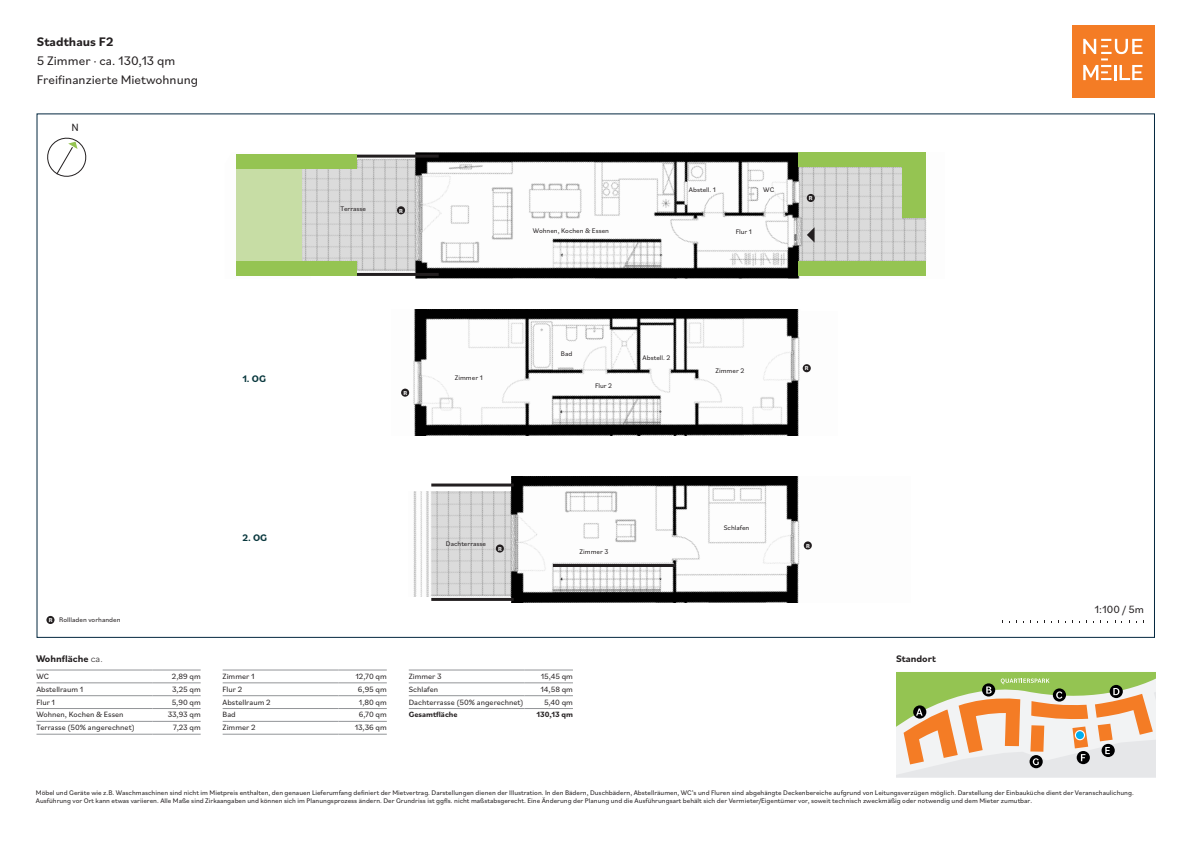
<style>
.page{position:relative;width:1191px;height:842px;background:#fff}
.page>*{position:absolute;margin:0;border:0;box-sizing:border-box;transform-origin:0 0}
.t1{font:13px/19px "Bilo";color:#231f20}
.t2{font:700 13px "Bilo";color:#231f20}
.t3{font:11px "Bilo";color:#231f20}
.t4{font:700 10px "Bilo";color:#231f20}
.t5{font:700 10px "Bilo";color:#08373d}
.t6{font:8px "Bilo";color:#231f20}
.t7{font:700 8px "Bilo";color:#231f20}
.t8{font:7px/8.4px "Bilo";color:#231f20}
.t9{font:700 6px "Bilo";color:#fff}
.s1{font-weight:700;font-size:6px;color:#fff}
.s2{font-weight:300}
</style>
<div class="page">
<div style="left:1071px;top:25px;width:83px;height:72px;background:#f47c25"></div>
<svg style="left:1083px;top:39px;width:60px;height:41px"></svg>
<div style="left:1113px;top:56px;width:37px;height:7px;background:#f47c25"></div>
<img style="left:302px;top:152px;width:625px;height:127px">
<img style="left:401px;top:310px;width:410px;height:126px">
<img style="left:413px;top:477px;width:399px;height:125px">
<div style="left:407px;top:464px;width:103px;height:27px;background:#fff"></div>
<div style="left:312px;top:273px;width:103px;height:27px;background:#fff"></div>
<div style="left:312px;top:132px;width:103px;height:26px;background:#fff"></div>
<div style="left:408px;top:597px;width:103px;height:27px;background:#fff"></div>
<svg style="left:896px;top:672px;width:259px;height:106px"></svg>
<hr style="left:36px;top:670px;width:116px;height:1px;background:#939598">
<hr style="left:152px;top:670px;width:49px;height:1px;background:#939598">
<hr style="left:36px;top:683px;width:116px;height:1px;background:#939598">
<hr style="left:152px;top:683px;width:49px;height:1px;background:#939598">
<hr style="left:36px;top:695px;width:116px;height:1px;background:#939598">
<hr style="left:152px;top:695px;width:49px;height:1px;background:#939598">
<hr style="left:36px;top:708px;width:116px;height:1px;background:#939598">
<hr style="left:152px;top:708px;width:49px;height:1px;background:#939598">
<hr style="left:36px;top:721px;width:116px;height:1px;background:#939598">
<hr style="left:152px;top:721px;width:49px;height:1px;background:#939598">
<hr style="left:36px;top:734px;width:116px;height:1px;background:#939598">
<hr style="left:152px;top:734px;width:49px;height:1px;background:#939598">
<hr style="left:223px;top:670px;width:115px;height:1px;background:#939598">
<hr style="left:338px;top:670px;width:49px;height:1px;background:#939598">
<hr style="left:223px;top:683px;width:115px;height:1px;background:#939598">
<hr style="left:338px;top:683px;width:49px;height:1px;background:#939598">
<hr style="left:223px;top:695px;width:115px;height:1px;background:#939598">
<hr style="left:338px;top:695px;width:49px;height:1px;background:#939598">
<hr style="left:223px;top:708px;width:115px;height:1px;background:#939598">
<hr style="left:338px;top:708px;width:49px;height:1px;background:#939598">
<hr style="left:223px;top:721px;width:115px;height:1px;background:#939598">
<hr style="left:338px;top:721px;width:49px;height:1px;background:#939598">
<hr style="left:223px;top:734px;width:115px;height:1px;background:#939598">
<hr style="left:338px;top:734px;width:49px;height:1px;background:#939598">
<hr style="left:409px;top:670px;width:115px;height:1px;background:#939598">
<hr style="left:524px;top:670px;width:49px;height:1px;background:#939598">
<hr style="left:409px;top:683px;width:115px;height:1px;background:#939598">
<hr style="left:524px;top:683px;width:49px;height:1px;background:#939598">
<hr style="left:409px;top:695px;width:115px;height:1px;background:#939598">
<hr style="left:524px;top:695px;width:49px;height:1px;background:#939598">
<hr style="left:409px;top:708px;width:115px;height:1px;background:#939598">
<hr style="left:524px;top:708px;width:49px;height:1px;background:#939598">
<svg style="left:807px;top:227px;width:7px;height:16px"></svg>
<div style="left:397px;top:206px;width:8px;height:8px;background:#231f20;border-radius:50%"></div>
<div style="left:401px;top:389px;width:8px;height:8px;background:#231f20;border-radius:50%"></div>
<div style="left:496px;top:544px;width:8px;height:8px;background:#231f20;border-radius:50%"></div>
<div style="left:802px;top:364px;width:8px;height:8px;background:#231f20;border-radius:50%"></div>
<div style="left:803px;top:541px;width:9px;height:8px;background:#231f20;border-radius:50%"></div>
<div style="left:806px;top:194px;width:9px;height:8px;background:#231f20;border-radius:50%"></div>
<svg style="left:1075px;top:731px;width:9px;height:9px"></svg>
<div style="left:1074px;top:730px;width:11px;height:10px;border:1px solid #fff;border-radius:50%"></div>
<hr style="left:553px;top:564px;width:121px;height:3px;background:#231f20">
<hr style="left:431px;top:598px;width:83px;height:3px;background:#231f20">
<hr style="left:431px;top:483px;width:83px;height:3px;background:#231f20">
<hr style="left:356px;top:273px;width:83px;height:3px;background:#231f20">
<hr style="left:356px;top:155px;width:83px;height:3px;background:#231f20">
<div style="left:236px;top:159px;width:66px;height:110px;background:#c7dda5"></div>
<div style="left:236px;top:154px;width:120px;height:14px;background:#95c452"></div>
<div style="left:797px;top:261px;width:128px;height:14px;background:#95c452"></div>
<div style="left:798px;top:152px;width:125px;height:15px;background:#95c452"></div>
<div style="left:902px;top:152px;width:23px;height:66px;background:#95c452"></div>
<div style="left:236px;top:262px;width:120px;height:14px;background:#95c452"></div>
<div style="left:46px;top:616px;width:8px;height:8px;background:#231f20;border-radius:50%"></div>
<svg style="left:47px;top:137px;width:40px;height:40px"></svg>
<h1 class="t2" style="left:37px;top:32px;width:78px">Stadthaus F2</h1>
<h1 class="t1" style="left:37px;top:50px;width:163px">5 Zimmer · ca. 130,13 qm<br>Freifinanzierte Mietwohnung</h1>
<h2 class="t3" style="left:71px;top:120px;width:9px">N</h2>
<h3 class="t5" style="left:242px;top:372px;width:25px">1. OG</h3>
<p class="t8" style="left:340px;top:204px;width:27px">Terrasse</p>
<p class="t9" style="left:399px;top:206px;width:5px">R</p>
<p class="t9" style="left:403px;top:389px;width:5px">R</p>
<p class="t8" style="left:455px;top:373px;width:29px">Zimmer 1</p>
<p class="t8" style="left:533px;top:227px;width:78px">Wohnen, Kochen &amp; Essen</p>
<p class="t8" style="left:689px;top:186px;width:28px">Abstell. 1</p>
<p class="t8" style="left:763px;top:185px;width:12px">WC</p>
<p class="t8" style="left:735px;top:227px;width:18px">Flur 1</p>
<p class="t9" style="left:809px;top:194px;width:5px">R</p>
<p class="t8" style="left:561px;top:349px;width:13px">Bad</p>
<p class="t8" style="left:595px;top:381px;width:19px">Flur 2</p>
<p class="t8" style="left:642px;top:353px;width:29px">Abstell. 2</p>
<p class="t8" style="left:715px;top:366px;width:30px">Zimmer 2</p>
<p class="t9" style="left:805px;top:364px;width:5px">R</p>
<h3 class="t5" style="left:242px;top:530px;width:26px">2. OG</h3>
<p class="t8" style="left:446px;top:539px;width:42px">Dachterrasse</p>
<p class="t9" style="left:498px;top:545px;width:5px">R</p>
<p class="t8" style="left:579px;top:547px;width:30px">Zimmer 3</p>
<p class="t8" style="left:49px;top:616px;width:73px"><span class="s1">R</span> Rollladen vorhanden</p>
<h3 class="t4" style="left:36px;top:651px;width:68px">Wohnfläche <span class="s2">ca.</span></h3>
<p class="t6" style="left:36px;top:671px;width:14px">WC</p>
<p class="t6" style="left:172px;top:671px;width:30px">2,89 qm</p>
<p class="t6" style="left:36px;top:683px;width:48px">Abstellraum 1</p>
<p class="t6" style="left:172px;top:683px;width:30px">3,25 qm</p>
<p class="t6" style="left:36px;top:696px;width:20px">Flur 1</p>
<p class="t6" style="left:172px;top:696px;width:30px">5,90 qm</p>
<p class="t6" style="left:36px;top:709px;width:89px">Wohnen, Kochen &amp; Essen</p>
<p class="t6" style="left:168px;top:709px;width:34px">33,93 qm</p>
<p class="t6" style="left:36px;top:722px;width:100px">Terrasse (50% angerechnet)</p>
<p class="t6" style="left:173px;top:722px;width:29px">7,23 qm</p>
<p class="t6" style="left:223px;top:671px;width:33px">Zimmer 1</p>
<p class="t6" style="left:355px;top:671px;width:33px">12,70 qm</p>
<p class="t6" style="left:223px;top:683px;width:21px">Flur 2</p>
<p class="t6" style="left:358px;top:683px;width:30px">6,95 qm</p>
<p class="t6" style="left:223px;top:696px;width:49px">Abstellraum 2</p>
<p class="t6" style="left:359px;top:696px;width:29px">1,80 qm</p>
<p class="t6" style="left:223px;top:709px;width:15px">Bad</p>
<p class="t6" style="left:359px;top:709px;width:30px">6,70 qm</p>
<p class="t6" style="left:223px;top:722px;width:34px">Zimmer 2</p>
<p class="t6" style="left:355px;top:722px;width:34px">13,36 qm</p>
<p class="t6" style="left:409px;top:671px;width:34px">Zimmer 3</p>
<p class="t6" style="left:541px;top:671px;width:34px">15,45 qm</p>
<p class="t6" style="left:409px;top:683px;width:31px">Schlafen</p>
<p class="t6" style="left:540px;top:683px;width:34px">14,58 qm</p>
<p class="t6" style="left:409px;top:696px;width:116px">Dachterrasse (50% angerechnet)</p>
<p class="t6" style="left:544px;top:696px;width:30px">5,40 qm</p>
<p class="t7" style="left:409px;top:709px;width:50px">Gesamtfläche</p>
<p class="t7" style="left:536px;top:709px;width:38px">130,13 qm</p>
<p class="t8" style="left:723px;top:523px;width:27px">Schlafen</p>
<p class="t9" style="left:806px;top:542px;width:5px">R</p>
<h3 class="t4" style="left:896px;top:651px;width:41px">Standort</h3>
<h2 class="t3" style="left:1094px;top:602px;width:51px">1:100 / 5m</h2>
<p class="t8" style="left:36px;top:788px;width:1099px">Möbel und Geräte wie z.B. Waschmaschinen sind nicht im Mietpreis enthalten, den genauen Lieferumfang definiert der Mietvertrag. Darstellungen dienen der Illustration. In den Bädern, Duschbädern, Abstellräumen, WC’s und Fluren sind abgehängte Deckenbereiche aufgrund von Leitungsverzügen möglich. Darstellung der Einbauküche dient der Veranschaulichung.<br>Ausführung vor Ort kann etwas variieren. Alle Maße sind Zirkaangaben und können sich im Planungsprozess ändern. Der Grundriss ist ggfls. nicht maßstabsgerecht. Eine Änderung der Planung und die Ausführungsart behält sich der Vermieter/Eigentümer vor, soweit technisch zweckmäßig oder notwendig und dem Mieter zumutbar.</p>
</div>
